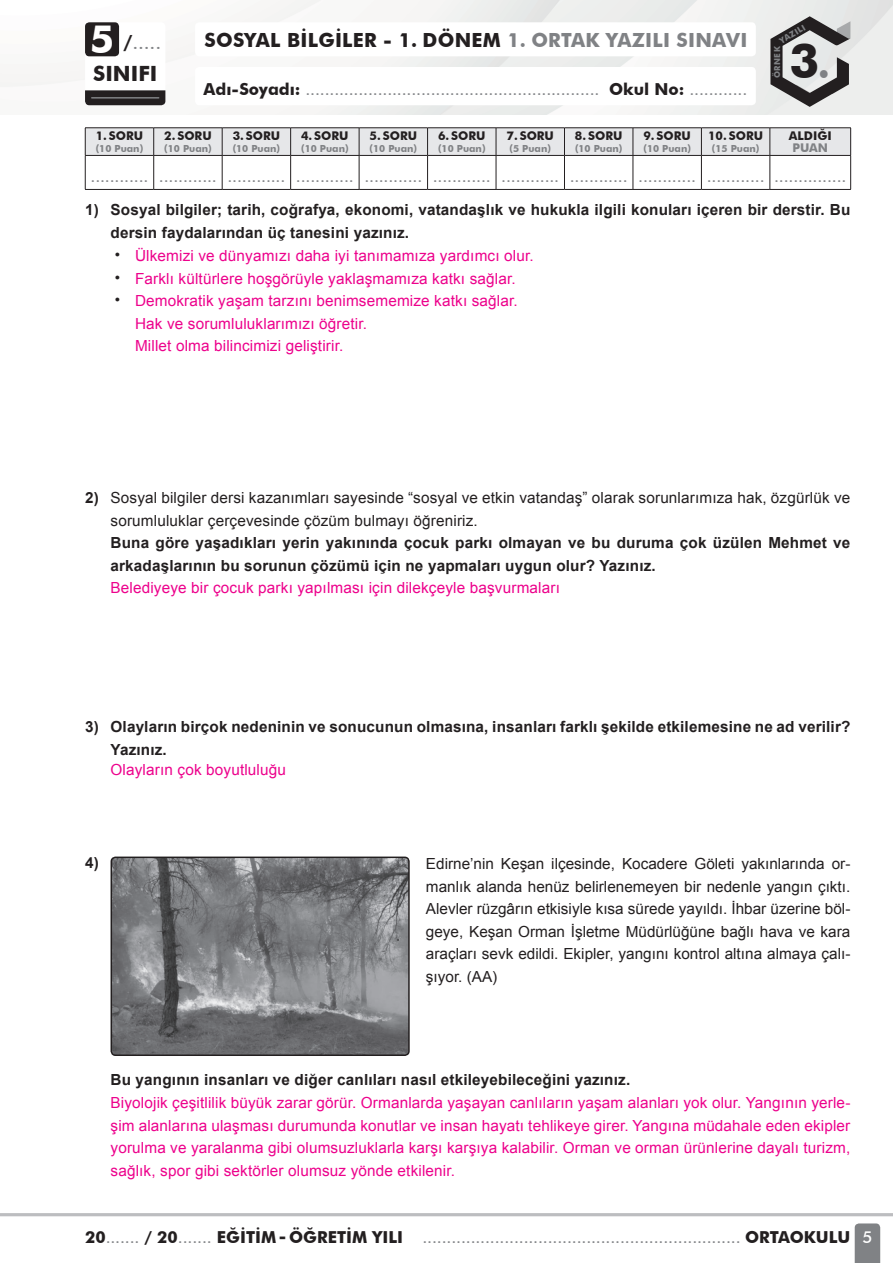
<style>
.page{position:relative;width:893px;height:1263px;background:#fff}
.page>*{position:absolute;margin:0;border:0;box-sizing:border-box;transform-origin:0 0}
.t1{font:700 48px "Futura BT";color:#231f20}
.t2{font:700 39px "Futura BT";color:#fff}
.t3{font:700 21px "Futura BT";color:#231f20}
.t4{font:700 19.5px "Futura BT";letter-spacing:.01em;color:#231f20}
.t5{font:500 19.5px "Futura BT";color:#808285}
.t6{font:500 16.5px "Futura BT";color:#808285}
.t7{font:700 16.5px "Futura BT";color:#231f20}
.t8{font:15.3px/22.5px "Arial";letter-spacing:.01em;color:#ed028c}
.t9{font:700 15.3px/22.5px "Arial";letter-spacing:.01em;color:#231f20}
.t10{font:15.3px/22.5px "Arial";letter-spacing:.01em;color:#231f20;text-align:justify}
.t11{font:700 12px "Futura BT";color:#231f20}
.t12{font:700 12px "Futura BT";color:#808285}
.t13{font:700 9.75px "Futura BT";color:#808285}
.t14{font:700 8.25px "Futura BT";letter-spacing:.05em;color:#808285}
.s1{font-weight:700;color:#231f20}
.s2{color:#808285}
.s3{font-size:39px;color:#808285}
.s4{font-weight:700}
.s5{font-weight:500;color:#808285}
.s6{color:#fff}
</style>
<div class="page">
<svg style="left:85px;top:90px;width:80px;height:15px"></svg>
<div style="left:85px;top:22px;width:34px;height:34px;background:#231f20;border-radius:4px"></div>
<hr style="left:0;top:1213px;width:893px;height:3px;background:#bcbdc0">
<svg style="left:855px;top:1223px;width:25px;height:40px"></svg>
<svg style="left:770px;top:16px;width:80px;height:91px;background:#a1a1a1"></svg>
<hr style="left:92px;top:97px;width:67px;height:2px;background:#808285">
<div style="left:770px;top:128px;width:81px;height:27px;background:#e6e7e9"></div>
<hr style="left:770px;top:128px;width:81px;height:1px;background:#231f20">
<svg style="left:85px;top:128px;width:686px;height:27px;background:#dfe0e2"></svg>
<svg style="left:850px;top:128px;width:1px;height:27px"></svg>
<hr style="left:85px;top:155px;width:69px;height:1px;background:#231f20">
<hr style="left:85px;top:156px;width:1px;height:33px;background:#231f20">
<hr style="left:154px;top:155px;width:68px;height:1px;background:#231f20">
<hr style="left:153px;top:156px;width:1px;height:33px;background:#231f20">
<hr style="left:222px;top:155px;width:69px;height:1px;background:#231f20">
<hr style="left:222px;top:156px;width:1px;height:33px;background:#231f20">
<hr style="left:291px;top:155px;width:68px;height:1px;background:#231f20">
<hr style="left:290px;top:156px;width:1px;height:33px;background:#231f20">
<hr style="left:359px;top:155px;width:69px;height:1px;background:#231f20">
<hr style="left:359px;top:156px;width:1px;height:33px;background:#231f20">
<hr style="left:428px;top:155px;width:68px;height:1px;background:#231f20">
<hr style="left:427px;top:156px;width:1px;height:33px;background:#231f20">
<hr style="left:496px;top:155px;width:68px;height:1px;background:#231f20">
<hr style="left:496px;top:156px;width:1px;height:33px;background:#231f20">
<hr style="left:564px;top:155px;width:69px;height:1px;background:#231f20">
<hr style="left:564px;top:156px;width:1px;height:33px;background:#231f20">
<hr style="left:633px;top:155px;width:68px;height:1px;background:#231f20">
<hr style="left:633px;top:156px;width:1px;height:33px;background:#231f20">
<hr style="left:701px;top:155px;width:69px;height:1px;background:#231f20">
<hr style="left:701px;top:156px;width:1px;height:33px;background:#231f20">
<hr style="left:770px;top:155px;width:81px;height:1px;background:#231f20">
<hr style="left:770px;top:156px;width:1px;height:33px;background:#231f20">
<hr style="left:850px;top:156px;width:1px;height:33px;background:#231f20">
<hr style="left:85px;top:189px;width:69px;height:1px;background:#231f20">
<hr style="left:154px;top:189px;width:68px;height:1px;background:#231f20">
<hr style="left:222px;top:189px;width:69px;height:1px;background:#231f20">
<hr style="left:291px;top:189px;width:68px;height:1px;background:#231f20">
<hr style="left:359px;top:189px;width:69px;height:1px;background:#231f20">
<hr style="left:428px;top:189px;width:68px;height:1px;background:#231f20">
<hr style="left:496px;top:189px;width:68px;height:1px;background:#231f20">
<hr style="left:564px;top:189px;width:69px;height:1px;background:#231f20">
<hr style="left:633px;top:189px;width:68px;height:1px;background:#231f20">
<hr style="left:701px;top:189px;width:69px;height:1px;background:#231f20">
<hr style="left:770px;top:189px;width:81px;height:1px;background:#231f20">
<img style="left:111px;top:859px;width:296px;height:196px">
<div style="left:111px;top:856px;width:299px;height:200px;border:2px solid #231f20;border-radius:4px"></div>
<h2 class="t2" style="left:90px;top:16px;width:26px">5</h2>
<p class="t5" style="left:124px;top:30px;width:39px"><span class="s1">/</span>.....</p>
<p class="t4" style="left:205px;top:28px;width:544px">SOSYAL BİLGİLER - 1. DÖNEM <span class="s2">1. ORTAK YAZILI SINAVI</span></p>
<h3 class="t3" style="left:93px;top:61px;width:66px">SINIFI</h3>
<p class="t6" style="left:204px;top:79px;width:545px"><span class="s1">Adı-Soyadı:</span> ............................................................. <span class="s1">Okul No:</span> ............</p>
<p class="t14" style="left:778px;top:37px;width:30px;rotate:-31deg">YAZILI</p>
<h1 class="t1" style="left:789px;top:31px;width:42px">3 <span class="s3">.</span></h1>
<p class="t14" style="left:772px;top:78px;width:33px;rotate:-90deg">ÖRNEK</p>
<p class="t11" style="left:789px;top:129px;width:44px">ALDIĞI</p>
<p class="t12" style="left:792px;top:141px;width:37px">PUAN</p>
<p class="t6" style="left:91px;top:166px;width:757px">............ ............ ............ ............ ............ ............ ............ ............ ............ ............ ...............</p>
<p class="t9" style="left:111px;top:199px;width:741px;text-indent:-25px">1) Sosyal bilgiler; tarih, coğrafya, ekonomi, vatandaşlık ve hukukla ilgili konuları içeren bir derstir. Bu dersin faydalarından üç tanesini yazınız.</p>
<p class="t10" style="left:115px;top:244px;width:7px">• • •</p>
<p class="t11" style="left:96px;top:129px;width:49px">1. SORU</p>
<p class="t13" style="left:96px;top:143px;width:49px">(10 Puan)</p>
<p class="t11" style="left:164px;top:129px;width:49px">2. SORU</p>
<p class="t13" style="left:164px;top:143px;width:49px">(10 Puan)</p>
<p class="t11" style="left:233px;top:129px;width:49px">3. SORU</p>
<p class="t13" style="left:233px;top:143px;width:49px">(10 Puan)</p>
<p class="t11" style="left:301px;top:129px;width:49px">4. SORU</p>
<p class="t13" style="left:301px;top:143px;width:49px">(10 Puan)</p>
<p class="t11" style="left:370px;top:129px;width:49px">5. SORU</p>
<p class="t13" style="left:370px;top:143px;width:49px">(10 Puan)</p>
<p class="t11" style="left:438px;top:129px;width:49px">6. SORU</p>
<p class="t13" style="left:438px;top:143px;width:49px">(10 Puan)</p>
<p class="t11" style="left:506px;top:129px;width:49px">7. SORU</p>
<p class="t13" style="left:510px;top:143px;width:43px">(5 Puan)</p>
<p class="t11" style="left:575px;top:129px;width:49px">8. SORU</p>
<p class="t13" style="left:575px;top:143px;width:49px">(10 Puan)</p>
<p class="t11" style="left:643px;top:129px;width:49px">9. SORU</p>
<p class="t13" style="left:643px;top:143px;width:49px">(10 Puan)</p>
<p class="t11" style="left:708px;top:129px;width:56px">10. SORU</p>
<p class="t13" style="left:712px;top:143px;width:49px">(15 Puan)</p>
<p class="t8" style="left:135px;top:245px;width:400px">Ülkemizi ve dünyamızı daha iyi tanımamıza yardımcı olur.<br>Farklı kültürlere hoşgörüyle yaklaşmamıza katkı sağlar.<br>Demokratik yaşam tarzını benimsememize katkı sağlar.<br>Hak ve sorumluluklarımızı öğretir.<br>Millet olma bilincimizi geliştirir.</p>
<p class="t10" style="left:111px;top:487px;width:741px;text-indent:-26px"><span class="s4">2)</span> Sosyal bilgiler dersi kazanımları sayesinde “sosyal ve etkin vatandaş” olarak sorunlarımıza hak, özgürlük ve sorumluluklar çerçevesinde çözüm bulmayı öğreniriz.</p>
<p class="t9" style="left:111px;top:532px;width:741px">Buna göre yaşadıkları yerin yakınında çocuk parkı olmayan ve bu duruma çok üzülen Mehmet ve arkadaşlarının bu sorunun çözümü için ne yapmaları uygun olur? Yazınız.</p>
<p class="t8" style="left:111px;top:577px;width:451px">Belediyeye bir çocuk parkı yapılması için dilekçeyle başvurmaları</p>
<p class="t9" style="left:111px;top:716px;width:741px;text-indent:-25px">3) Olayların birçok nedeninin ve sonucunun olmasına, insanları farklı şekilde etkilemesine ne ad verilir?<br>Yazınız.</p>
<p class="t8" style="left:111px;top:759px;width:177px">Olayların çok boyutluluğu</p>
<p class="t9" style="left:85px;top:851px;width:15px">4)</p>
<p class="t10" style="left:426px;top:853px;width:426px">Edirne’nin Keşan ilçesinde, Kocadere Göleti yakınlarında or&shy;manlık alanda henüz belirlenemeyen bir nedenle yangın çıktı.<br>Alevler rüzgârın etkisiyle kısa sürede yayıldı. İhbar üzerine böl&shy;geye, Keşan Orman İşletme Müdürlüğüne bağlı hava ve kara araçları sevk edildi. Ekipler, yangını kontrol altına almaya çalı&shy;şıyor. (AA)</p>
<p class="t9" style="left:111px;top:1069px;width:521px">Bu yangının insanları ve diğer canlıları nasıl etkileyebileceğini yazınız.</p>
<p class="t8" style="left:111px;top:1092px;width:741px;text-align:justify">Biyolojik çeşitlilik büyük zarar görür. Ormanlarda yaşayan canlıların yaşam alanları yok olur. Yangının yerle&shy;şim alanlarına ulaşması durumunda konutlar ve insan hayatı tehlikeye girer. Yangına müdahale eden ekipler yorulma ve yaralanma gibi olumsuzluklarla karşı karşıya kalabilir. Orman ve orman ürünlerine dayalı turizm, sağlık, spor gibi sektörler olumsuz yönde etkilenir.</p>
<p class="t7" style="left:85px;top:1227px;width:320px">20<span class="s5">.......</span> / 20<span class="s5">.......</span> EĞİTİM - ÖĞRETİM YILI</p>
<p class="t6" style="left:422px;top:1227px;width:451px">.................................................................. <span class="s1">ORTAOKULU</span> <span class="s6">5</span></p>
</div>
